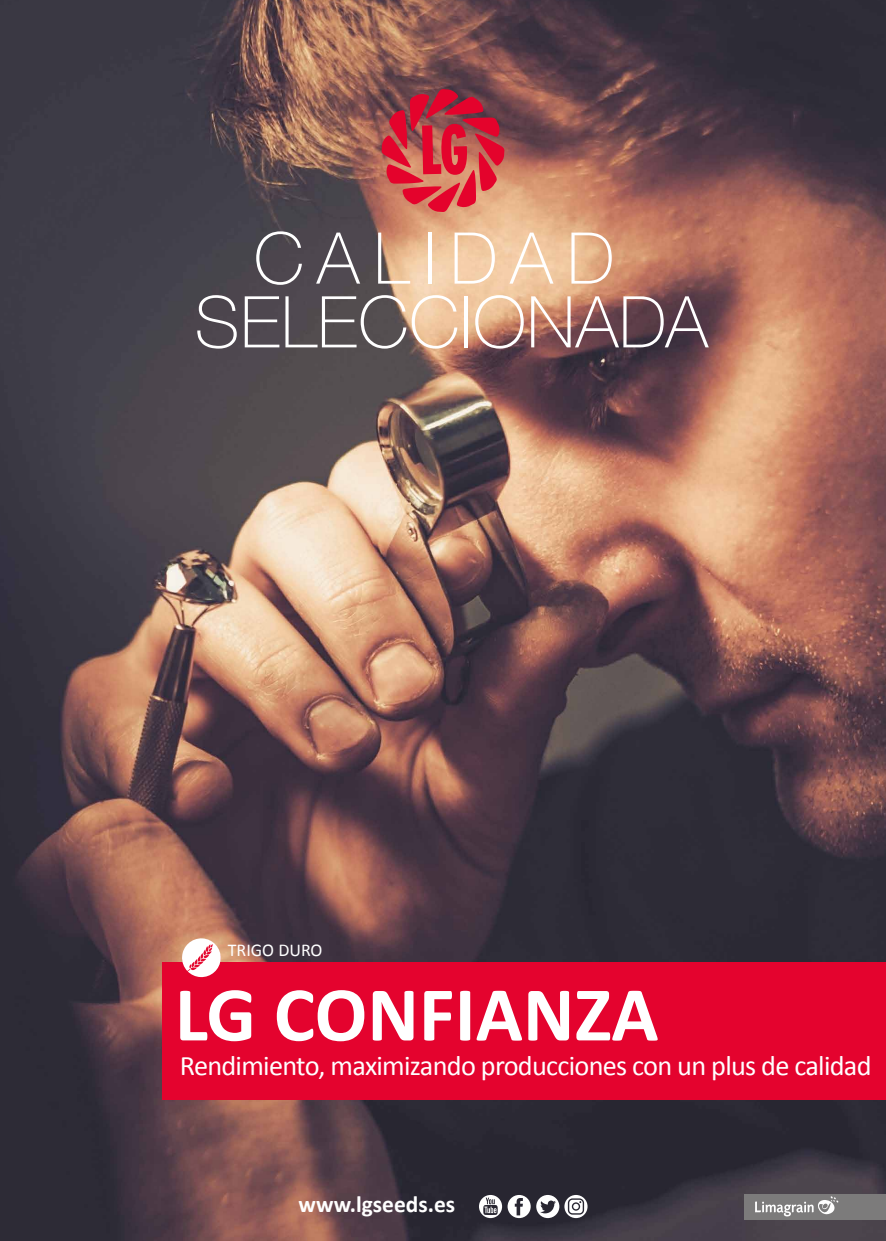
<style>
.page{position:relative;width:886px;height:1241px;background:#fff}
.page>*{position:absolute;margin:0;border:0;box-sizing:border-box;transform-origin:0 0}
.t1{font:700 78.12px "Calibri";color:#fff}
.t2{font:100 71.44px/63.7px "Helvetica Neue";letter-spacing:.01em;color:#fff;text-align:center}
.t3{font:28.25px "Calibri";letter-spacing:-.025em;color:#fff}
.t4{font:700 23.44px "Calibri";color:#fff}
.t5{font:18.06px "Calibri";color:#fff}
</style>
<div class="page">
<img style="left:0;top:0;width:886px;height:1240px">
<div style="left:162px;top:962px;width:724px;height:137px;background:#e4032e"></div>
<svg style="left:182px;top:937px;width:39px;height:40px"></svg>
<svg style="left:380px;top:87px;width:126px;height:127px;background:#c1444a"></svg>
<svg style="left:479px;top:1194px;width:108px;height:23px"></svg>
<div style="left:744px;top:1193px;width:142px;height:26px;background:#7c7b7b"></div>
<svg style="left:755px;top:1196px;width:83px;height:21px"></svg>
<h2 class="t2" style="left:194px;top:223px;width:515px">CALIDAD<br>SELECCIONADA</h2>
<p class="t5" style="left:228px;top:938px;width:96px">TRIGO DURO</p>
<h1 class="t1" style="left:175px;top:964px;width:485px">LG CONFIANZA</h1>
<p class="t3" style="left:180px;top:1047px;width:693px">Rendimiento, maximizando producciones con un plus de calidad</p>
<p class="t4" style="left:298px;top:1188px;width:158px">www.lgseeds.es</p>
</div>
